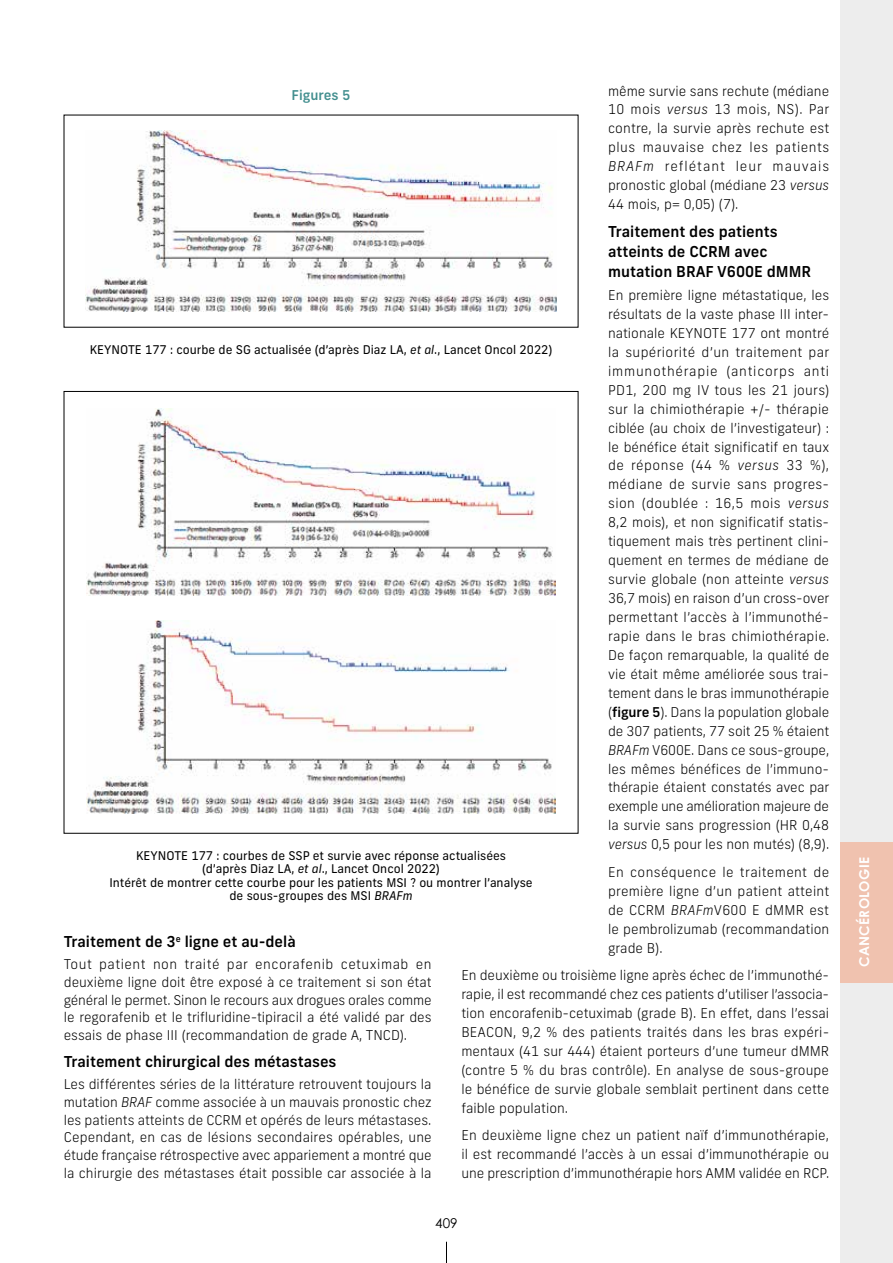
<style>
.page{position:relative;width:893px;height:1263px;background:#fff}
.page>*{position:absolute;margin:0;border:0;box-sizing:border-box;transform-origin:0 0}
.t1{font:500 15px/19.6px "New Frank";color:#000}
.t2{font:300 13.5px/18.9px "New Frank";color:#000;text-align:justify}
.t3{font:700 13.5px "Century Gothic";letter-spacing:.02em;color:#fff}
.t4{font:500 13.5px "New Frank";color:#438f8f}
.t5{font:13.5px "Century Gothic";color:#000}
.t6{font:12px/13.5px "New Frank";color:#000;text-align:center}
.s1{font-style:italic}
.s2{font-weight:500}
</style>
<div class="page">
<div style="left:840px;top:0;width:53px;height:1263px;background:#ededed"></div>
<svg style="left:446px;top:1242px;width:1px;height:21px"></svg>
<div style="left:840px;top:842px;width:53px;height:140px;background:#f0c2af"></div>
<img style="left:86px;top:130px;width:470px;height:182px">
<img style="left:86px;top:621px;width:470px;height:193px">
<img style="left:86px;top:408px;width:470px;height:187px">
<p class="t2" style="left:608px;top:81px;width:223px">même survie sans rechute (médiane 10 mois <span class="s1">versus</span> 13 mois, NS). Par contre, la survie après rechute est plus mauvaise chez les patients <span class="s1">BRAFm</span> reflétant leur mauvais pronostic global (médiane 23 <span class="s1">versus </span>44 mois, p= 0,05) (7).</p>
<p class="t1" style="left:608px;top:222px;width:205px">Traitement des patients atteints de CCRM avec mutation BRAF V600E dMMR</p>
<p class="t2" style="left:608px;top:286px;width:223px">En première ligne métastatique, les résultats de la vaste phase III inter&shy;nationale KEYNOTE 177 ont montré la supériorité d’un traitement par immunothérapie (anticorps anti PD1, 200 mg IV tous les 21 jours) sur la chimiothérapie +/- thérapie ciblée (au choix de l’investigateur) : le bénéfice était significatif en taux de réponse (44 % <span class="s1">versus</span> 33 %), médiane de survie sans progres&shy;sion (doublée : 16,5 mois <span class="s1">versus </span>8,2 mois), et non significatif statis&shy;tiquement mais très pertinent clini&shy;quement en termes de médiane de survie globale (non atteinte <span class="s1">versus </span>36,7 mois) en raison d’un cross-over permettant l’accès à l’immunothé&shy;rapie dans le bras chimiothérapie.<br>De façon remarquable, la qualité de vie était même améliorée sous trai&shy;tement dans le bras immunothérapie (<span class="s2">figure 5</span>). Dans la population globale de 307 patients, 77 soit 25 % étaient <span class="s1">BRAFm</span> V600E. Dans ce sous-groupe, les mêmes bénéfices de l’immuno&shy;thérapie étaient constatés avec par exemple une amélioration majeure de la survie sans progression (HR 0,48 <span class="s1">versus</span> 0,5 pour les non mutés) (8,9).</p>
<p class="t2" style="left:608px;top:862px;width:223px">En conséquence le traitement de première ligne d’un patient atteint de CCRM <span class="s1">BRAFm</span>V600 E dMMR est le pembrolizumab (recommandation grade B).</p>
<p class="t2" style="left:461px;top:966px;width:369px">En deuxième ou troisième ligne après échec de l’immunothé&shy;rapie, il est recommandé chez ces patients d’utiliser l’associa&shy;tion encorafenib-cetuximab (grade B). En effet, dans l’essai BEACON, 9,2 % des patients traités dans les bras expéri&shy;mentaux (41 sur 444) étaient porteurs d’une tumeur dMMR (contre 5 % du bras contrôle). En analyse de sous-groupe le bénéfice de survie globale semblait pertinent dans cette faible population.</p>
<p class="t2" style="left:461px;top:1126px;width:369px">En deuxième ligne chez un patient naïf d’immunothérapie, il est recommandé l’accès à un essai d’immunothérapie ou une prescription d’immunothérapie hors AMM validée en RCP.</p>
<p class="t4" style="left:292px;top:86px;width:60px">Figures 5</p>
<p class="t6" style="left:90px;top:343px;width:464px">KEYNOTE 177 : courbe de SG actualisée (d’après Diaz LA, <span class="s1">et al</span>., Lancet Oncol 2022)</p>
<p class="t6" style="left:109px;top:849px;width:425px">KEYNOTE 177 : courbes de SSP et survie avec réponse actualisées<br>(d’après Diaz LA, <span class="s1">et al</span>., Lancet Oncol 2022)<br>Intérêt de montrer cette courbe pour les patients MSI ? ou montrer l’analyse de sous-groupes des MSI <span class="s1">BRAFm</span></p>
<p class="t1" style="left:64px;top:932px;width:233px">Traitement de 3<sup>e</sup> ligne et au-delà</p>
<p class="t2" style="left:64px;top:955px;width:369px;line-height:17.7px">Tout patient non traité par encorafenib cetuximab en deuxième ligne doit être exposé à ce traitement si son état général le permet. Sinon le recours aux drogues orales comme le regorafenib et le trifluridine-tipiracil a été validé par des essais de phase III (recommandation de grade A, TNCD).</p>
<p class="t1" style="left:64px;top:1052px;width:274px">Traitement chirurgical des métastases</p>
<p class="t2" style="left:64px;top:1075px;width:369px;line-height:17.7px">Les différentes séries de la littérature retrouvent toujours la mutation <span class="s1">BRAF</span> comme associée à un mauvais pronostic chez les patients atteints de CCRM et opérés de leurs métastases.<br>Cependant, en cas de lésions secondaires opérables, une étude française rétrospective avec appariement a montré que la chirurgie des métastases était possible car associée à la</p>
<p class="t5" style="left:435px;top:1214px;width:24px">409</p>
<p class="t3" style="left:854px;top:967px;width:111px;rotate:-90deg">CANCÉROLOGIE</p>
</div>
